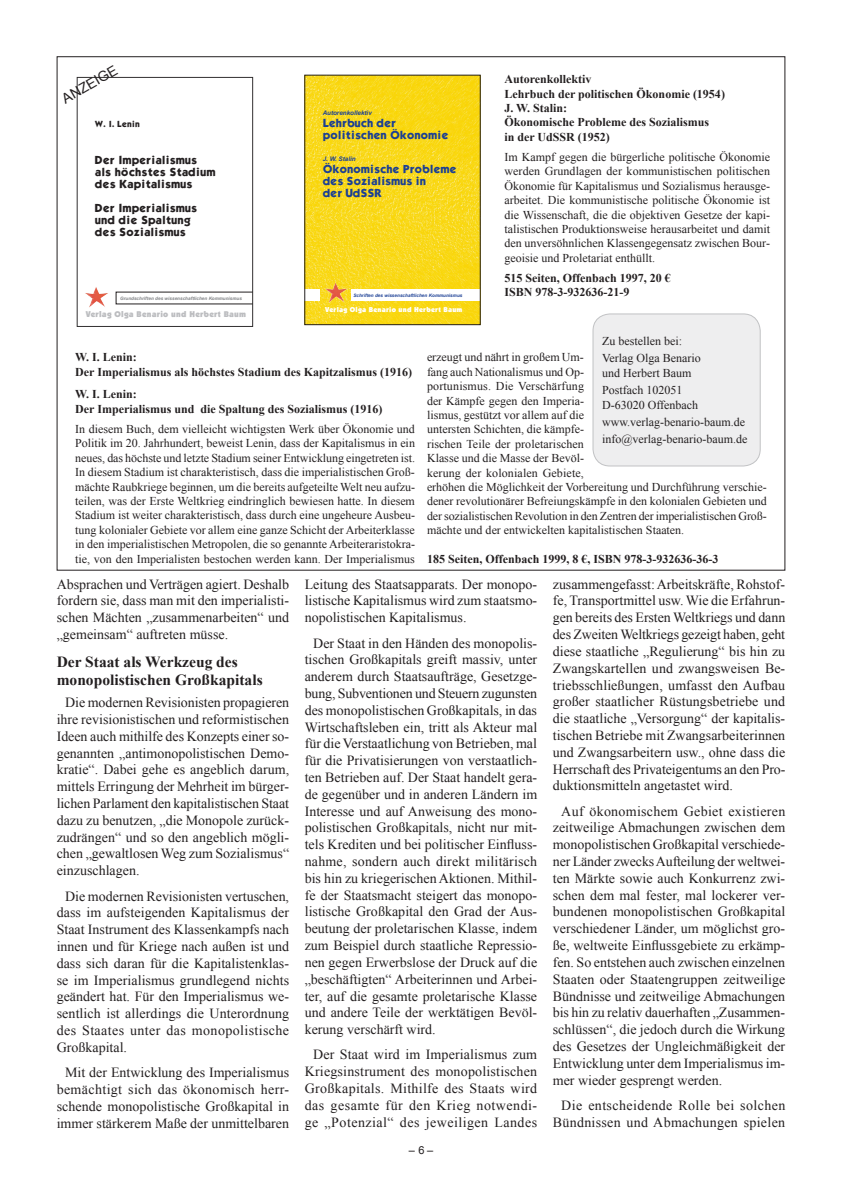
<style>
.page{position:relative;width:842px;height:1191px;background:#fff}
.page>*{position:absolute;margin:0;border:0;box-sizing:border-box;transform-origin:0 0}
.t1{font:700 15.5px/17px "Times New Roman";color:#231f20}
.t2{font:14px/16.8px "Times New Roman";color:#231f20;text-align:justify}
.t3{font:14px/16.8px "Times New Roman";letter-spacing:.025em;color:#231f20;text-align:center}
.t4{font:14px/16.8px "Times New Roman";letter-spacing:.02em;color:#231f20;text-align:right}
.t5{font:14px "Arial";color:#231f20}
.t6{font:12px/14.4px "Times New Roman";color:#231f20}
.t7{font:700 12px/14.4px "Times New Roman";color:#231f20}
.t8{font:11px "Arial";color:#231f20}
.t9{font:10px/12px "Kabel Bd";color:#231f20}
.t10{font:10px/12px "Kabel Bd";letter-spacing:-.005em;color:#1b3f94}
.t11{font:900 8.4px "Kabel IT Cby BT";letter-spacing:.035em;color:#bcbdc0}
.t12{font:7.5px "Kabel Bd";color:#231f20}
.t13{font:900 7.1px "Kabel IT Cby BT";letter-spacing:.04em;color:#fff}
.t14{font:italic 700 6.3px "Arial";color:#1b3f94}
.t15{font:italic 700 4.6px "Arial";letter-spacing:.005em;color:#808285}
.t16{font:italic 700 4.6px "Arial";letter-spacing:.01em;color:#1b3f94}
</style>
<div class="page">
<svg style="left:116px;top:292px;width:135px;height:12px"></svg>
<img style="left:85px;top:287px;width:23px;height:20px">
<div style="left:77px;top:77px;width:176px;height:250px;border:1px solid #312f30"></div>
<img style="left:306px;top:77px;width:172px;height:246px">
<div style="left:351px;top:289px;width:129px;height:12px;background:#fff"></div>
<img style="left:324px;top:282px;width:23px;height:21px">
<div style="left:305px;top:289px;width:15px;height:12px;background:#fff"></div>
<div style="left:304px;top:75px;width:176px;height:250px;border:1px solid #231f20"></div>
<div style="left:593px;top:314px;width:167px;height:152px;background:#eeeeef;border-radius:17px"></div>
<div style="left:592px;top:313px;width:169px;height:153px;border:1px solid #c1c2c4;border-radius:17px"></div>
<p class="t5" style="left:59px;top:91px;width:63px;rotate:-30deg">ANZEIGE</p>
<p class="t12" style="left:95px;top:119px;width:46px">W. I. Lenin</p>
<p class="t9" style="left:95px;top:153px;width:122px">Der Imperialismus als höchstes Stadium des Kapitalismus</p>
<p class="t9" style="left:95px;top:202px;width:104px">Der Imperialismus und die Spaltung des Sozialismus</p>
<p class="t15" style="left:120px;top:295px;width:123px">Grundschriften des wissenschaftlichen Kommunismus</p>
<p class="t11" style="left:86px;top:309px;width:162px">Verlag Olga Benario und Herbert Baum</p>
<p class="t14" style="left:323px;top:109px;width:51px">Autorenkollektiv</p>
<p class="t10" style="left:323px;top:117px;width:127px">Lehrbuch der politischen Ökonomie</p>
<p class="t14" style="left:323px;top:155px;width:34px">J. W. Stalin</p>
<p class="t10" style="left:323px;top:163px;width:136px">Ökonomische Probleme des Sozialismus in<br>der UdSSR</p>
<p class="t16" style="left:353px;top:292px;width:111px">Schriften des wissenschaftlichen Kommunismus</p>
<p class="t13" style="left:325px;top:305px;width:139px">Verlag Olga Benario und Herbert Baum</p>
<p class="t7" style="left:504px;top:72px;width:222px">Autorenkollektiv<br>Lehrbuch der politischen Ökonomie (1954)<br>J. W. Stalin:<br>Ökonomische Probleme des Sozialismus<br>in der UdSSR (1952)</p>
<p class="t6" style="left:504px;top:150px;width:267px;text-align:justify">Im Kampf gegen die bürgerliche politische Ökonomie werden Grundlagen der kommunistischen politischen Ökonomie für Kapitalismus und Sozialismus herausge&shy;arbeitet. Die kommunistische politische Ökonomie ist die Wissenschaft, die die objektiven Gesetze der kapi&shy;talistischen Produktionsweise herausarbeitet und damit den unversöhnlichen Klassengegensatz zwischen Bour&shy;geoisie und Proletariat enthüllt.</p>
<p class="t7" style="left:504px;top:270px;width:168px">515 Seiten, Offenbach 1997, 20 €<br>ISBN 978-3-932636-21-9</p>
<p class="t7" style="left:75px;top:350px;width:338px">W. I. Lenin:<br>Der Imperialismus als höchstes Stadium des Kapitzalismus (1916)</p>
<p class="t7" style="left:75px;top:387px;width:309px">W. I. Lenin:<br>Der Imperialismus und die Spaltung des Sozialismus (1916)</p>
<p class="t6" style="left:75px;top:421px;width:341px;text-align:justify">In diesem Buch, dem vielleicht wichtigsten Werk über Ökonomie und Politik im 20. Jahrhundert, beweist Lenin, dass der Kapitalismus in ein neues, das höchste und letzte Stadium seiner Entwicklung eingetreten ist.<br>In diesem Stadium ist charakteristisch, dass die imperialistischen Groß&shy;mächte Raubkriege beginnen, um die bereits aufgeteilte Welt neu aufzu&shy;teilen, was der Erste Weltkrieg eindringlich bewiesen hatte. In diesem Stadium ist weiter charakteristisch, dass durch eine ungeheure Ausbeu&shy;tung kolonialer Gebiete vor allem eine ganze Schicht der Arbeiterklasse in den imperialistischen Metropolen, die so genannte Arbeiteraristokra&shy;tie, von den Imperialisten bestochen werden kann. Der Imperialismus</p>
<p class="t6" style="left:602px;top:332px;width:100px;line-height:17.2px">Zu bestellen bei:<br>Verlag Olga Benario</p>
<p class="t6" style="left:602px;top:364px;width:91px;line-height:17.2px">und Herbert Baum<br>Postfach 102051</p>
<p class="t6" style="left:602px;top:396px;width:147px;line-height:17.2px">D-63020 Offenbach www.verlag-benario-baum.de info@verlag-benario-baum.de</p>
<p class="t6" style="left:427px;top:350px;width:341px">erzeugt und nährt in großem Um-<br>fang auch Nationalismus und Op-<br>portunismus. Die Verschärfung<br>der Kämpfe gegen den Imperia-<br>lismus, gestützt vor allem auf die<br>untersten Schichten, die kämpfe-<br>rischen Teile der proletarischen<br>Klasse und die Masse der Bevöl-<br>kerung der kolonialen Gebiete,<br>erhöhen die Möglichkeit der Vorbereitung und Durchführung verschie&shy;dener revolutionärer Befreiungskämpfe in den kolonialen Gebieten und der sozialistischen Revolution in den Zentren der imperialistischen Groß&shy;mächte und der entwickelten kapitalistischen Staaten.</p>
<p class="t7" style="left:427px;top:551px;width:293px">185 Seiten, Offenbach 1999, 8 €, ISBN 978-3-932636-36-3</p>
<p class="t2" style="left:57px;top:575px;width:234px">Absprachen und Verträgen agiert. Deshalb fordern sie, dass man mit den imperialisti&shy;schen Mächten „zusammenarbeiten“ und „gemeinsam“ auftreten müsse.</p>
<p class="t1" style="left:57px;top:653px;width:207px">Der Staat als Werkzeug des monopolistischen Großkapitals</p>
<p class="t2" style="left:57px;top:694px;width:234px;text-indent:8px">Die modernen Revisionisten propagieren ihre revisionistischen und reformistischen Ideen auch mithilfe des Konzepts einer so&shy;genannten „antimonopolistischen Demo&shy;kratie“. Dabei gehe es angeblich darum, mittels Erringung der Mehrheit im bürger&shy;lichen Parlament den kapitalistischen Staat dazu zu benutzen, „die Monopole zurück&shy;zudrängen“ und so den angeblich mögli&shy;chen „gewaltlosen Weg zum Sozialismus“ einzuschlagen.</p>
<p class="t2" style="left:57px;top:887px;width:234px;text-indent:8px">Die modernen Revisionisten vertuschen, dass im aufsteigenden Kapitalismus der Staat Instrument des Klassenkampfs nach innen und für Kriege nach außen ist und dass sich daran für die Kapitalistenklas&shy;se im Imperialismus grundlegend nichts geändert hat. Für den Imperialismus we&shy;sentlich ist allerdings die Unterordnung des Staates unter das monopolistische Großkapital.</p>
<p class="t2" style="left:57px;top:1063px;width:234px;text-indent:8px">Mit der Entwicklung des Imperialismus bemächtigt sich das ökonomisch herr&shy;schende monopolistische Großkapital in immer stärkerem Maße der unmittelbaren</p>
<p class="t2" style="left:305px;top:575px;width:234px">Leitung des Staatsapparats. Der monopo&shy;listische Kapitalismus wird zum staatsmo&shy;nopolistischen Kapitalismus.</p>
<p class="t2" style="left:305px;top:634px;width:234px;text-indent:8px">Der Staat in den Händen des monopolis&shy;tischen Großkapitals greift massiv, unter anderem durch Staatsaufträge, Gesetzge&shy;bung, Subventionen und Steuern zugunsten des monopolistischen Großkapitals, in das Wirtschaftsleben ein, tritt als Akteur mal für die Verstaatlichung von Betrieben, mal für die Privatisierungen von verstaatlich&shy;ten Betrieben auf. Der Staat handelt gera&shy;de gegenüber und in anderen Ländern im Interesse und auf Anweisung des mono&shy;polistischen Großkapitals, nicht nur mit&shy;tels Krediten und bei politischer Einfluss&shy;nahme, sondern auch direkt militärisch bis hin zu kriegerischen Aktionen. Mithil&shy;fe der Staatsmacht steigert das monopo&shy;listische Großkapital den Grad der Aus&shy;beutung der proletarischen Klasse, indem zum Beispiel durch staatliche Repressio&shy;nen gegen Erwerbslose der Druck auf die „beschäftigten“ Arbeiterinnen und Arbei&shy;ter, auf die gesamte proletarische Klasse und andere Teile der werktätigen Bevöl&shy;kerung verschärft wird.</p>
<p class="t3" style="left:305px;top:1046px;width:234px">Der Staat wird im Imperialismus zum Kriegsinstrument des monopolistischen Großkapitals. Mithilfe des Staats wird das gesamte für den Krieg notwendi&shy;ge „Potenzial“ des jeweiligen Landes</p>
<p class="t8" style="left:409px;top:1143px;width:26px">–6–</p>
<p class="t2" style="left:553px;top:575px;width:234px">zusammengefasst: Arbeitskräfte, Rohstof&shy;fe, Transportmittel usw. Wie die Erfahrun&shy;gen bereits des Ersten Weltkriegs und dann des Zweiten Weltkriegs gezeigt haben, geht diese staatliche „Regulierung“ bis hin zu Zwangskartellen und zwangsweisen Be&shy;triebsschließungen, umfasst den Aufbau großer staatlicher Rüstungsbetriebe und die staatliche „Versorgung“ der kapitalis&shy;tischen Betriebe mit Zwangsarbeiterinnen und Zwangsarbeitern usw., ohne dass die Herrschaft des Privateigentums an den Pro&shy;duktionsmitteln angetastet wird.</p>
<p class="t2" style="left:553px;top:802px;width:234px;text-indent:8px">Auf ökonomischem Gebiet existieren zeitweilige Abmachungen zwischen dem monopolistischen Großkapital verschiede&shy;ner Länder zwecks Aufteilung der weltwei&shy;ten Märkte sowie auch Konkurrenz zwi&shy;schen dem mal fester, mal lockerer ver&shy;bundenen monopolistischen Großkapital verschiedener Länder, um möglichst gro&shy;ße, weltweite Einflussgebiete zu erkämp&shy;fen. So entstehen auch zwischen einzelnen Staaten oder Staatengruppen zeitweilige Bündnisse und zeitweilige Abmachungen bis hin zu relativ dauerhaften „Zusammen&shy;schlüssen“, die jedoch durch die Wirkung des Gesetzes der Ungleichmäßigkeit der Entwicklung unter dem Imperialismus im&shy;mer wieder gesprengt werden.</p>
<p class="t4" style="left:553px;top:1096px;width:234px">Die entscheidende Rolle bei solchen<br>Bündnissen und Abmachungen spielen</p>
</div>
